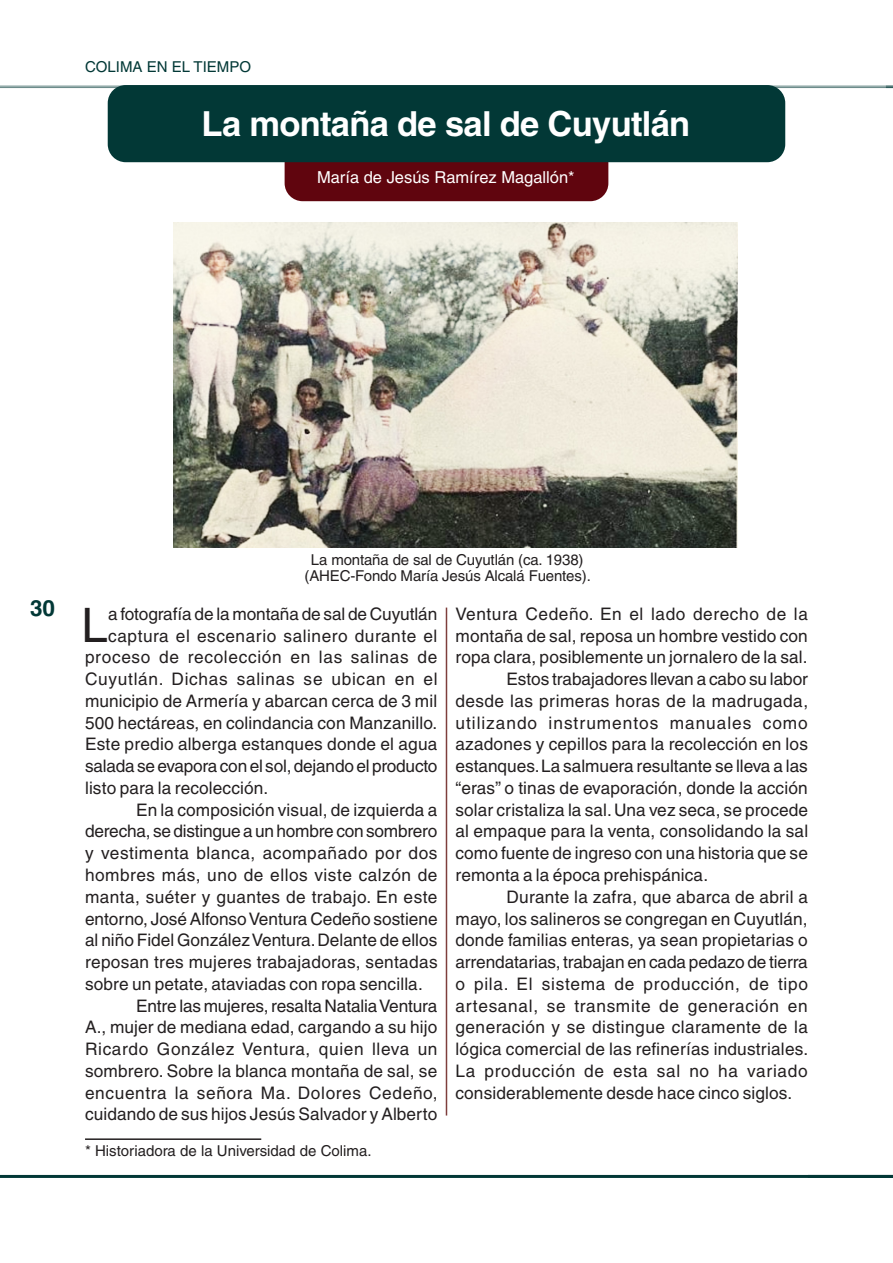
<style>
.page{position:relative;width:893px;height:1263px;background:#fff}
.page>*{position:absolute;margin:0;border:0;box-sizing:border-box;transform-origin:0 0}
.P1{font:47.55px "Helvetica";color:#231f20}
.TÌTULO{font:700 34.5px "Helvetica";letter-spacing:-.02em;color:#fff}
.t1{font:700 22.5px "Helvetica";color:#023836}
.TEXTO{font:17.25px/21.8px "Helvetica";letter-spacing:.01em;color:#231f20;text-align:justify}
.P1-2{font:17.25px "Helvetica";letter-spacing:.01em;color:#231f20}
.P1-3{font:17.25px "Helvetica";letter-spacing:.04em;color:#231f20}
.P1-4{font:17.25px "Helvetica";letter-spacing:-.015em;color:#231f20}
.P1-5{font:17.25px "Helvetica";letter-spacing:.03em;color:#231f20}
.AUTOR{font:16.5px "Helvetica";color:#fff}
.IMG{font:15px "Helvetica";letter-spacing:-.01em;color:#231f20}
.PIE_PAG{font:15px "Helvetica";color:#231f20}
.t2{font:15px "Helvetica";color:#023836}
</style>
<div class="page">
<hr style="left:0;top:85px;width:893px;height:3px;background:#023836">
<hr style="left:0;top:1175px;width:893px;height:3px;background:#023836">
<svg style="left:886px;top:85px;width:7px;height:3px"></svg>
<div style="left:285px;top:144px;width:323px;height:57px;background:#60050e;border-radius:18px"></div>
<div style="left:108px;top:85px;width:677px;height:77px;background:#023836;border-radius:18px"></div>
<hr style="left:85px;top:1138px;width:176px;height:2px;background:#231f20">
<img style="left:173px;top:223px;width:564px;height:324px">
<hr style="left:446px;top:608px;width:1px;height:507px;background:#7e3e3c">
<p class="t2" style="left:85px;top:58px;width:167px">COLIMA EN EL TIEMPO</p>
<p class="TÌTULO" style="left:202px;top:103px;width:490px">La montaña de sal de Cuyutlán</p>
<p class="AUTOR" style="left:317px;top:168px;width:259px">María de Jesús Ramírez Magallón*</p>
<h3 class="t1" style="left:30px;top:594px;width:27px">30</h3>
<p class="IMG" style="left:311px;top:551px;width:274px">La montaña de sal de Cuyutlán (ca. 1938)</p>
<p class="IMG" style="left:305px;top:567px;width:288px">(AHEC-Fondo María Jesús Alcalá Fuentes).</p>
<p class="P1" style="left:81px;top:597px;width:28px">L</p>
<p class="P1-2" style="left:108px;top:604px;width:331px">a fotografía de la montaña de sal de Cuyutlán</p>
<p class="P1-5" style="left:108px;top:626px;width:331px">captura el escenario salinero durante el</p>
<p class="P1-3" style="left:85px;top:647px;width:354px">proceso de recolección en las salinas de</p>
<p class="P1-3" style="left:85px;top:669px;width:354px">Cuyutlán. Dichas salinas se ubican en el</p>
<p class="P1-2" style="left:85px;top:691px;width:354px">municipio de Armería y abarcan cerca de 3 mil</p>
<p class="P1-2" style="left:85px;top:713px;width:354px">500 hectáreas, en colindancia con Manzanillo.</p>
<p class="P1-2" style="left:85px;top:734px;width:354px">Este predio alberga estanques donde el agua</p>
<p class="P1-4" style="left:85px;top:756px;width:354px">salada se evapora con el sol, dejando el producto</p>
<p class="P1-2" style="left:85px;top:778px;width:185px">listo para la recolección.</p>
<p class="TEXTO" style="left:85px;top:799px;width:354px;text-indent:51px">En la composición visual, de izquierda a derecha, se distingue a un hombre con sombrero y vestimenta blanca, acompañado por dos hombres más, uno de ellos viste calzón de manta, suéter y guantes de trabajo. En este entorno, José Alfonso Ventura Cedeño sostiene al niño Fidel González Ventura. Delante de ellos reposan tres mujeres trabajadoras, sentadas sobre un petate, ataviadas con ropa sencilla.</p>
<p class="TEXTO" style="left:85px;top:994px;width:354px;text-indent:51px">Entre las mujeres, resalta Natalia Ventura A., mujer de mediana edad, cargando a su hijo Ricardo González Ventura, quien lleva un sombrero. Sobre la blanca montaña de sal, se encuentra la señora Ma. Dolores Cedeño, cuidando de sus hijos Jesús Salvador y Alberto</p>
<p class="PIE_PAG" style="left:85px;top:1142px;width:288px">* Historiadora de la Universidad de Colima.</p>
<p class="TEXTO" style="left:455px;top:603px;width:354px">Ventura Cedeño. En el lado derecho de la montaña de sal, reposa un hombre vestido con ropa clara, posiblemente un jornalero de la sal.</p>
<p class="TEXTO" style="left:455px;top:668px;width:354px;text-indent:51px">Estos trabajadores llevan a cabo su labor desde las primeras horas de la madrugada, utilizando instrumentos manuales como azadones y cepillos para la recolección en los estanques. La salmuera resultante se lleva a las “eras” o tinas de evaporación, donde la acción solar cristaliza la sal. Una vez seca, se procede al empaque para la venta, consolidando la sal como fuente de ingreso con una historia que se remonta a la época prehispánica.</p>
<p class="TEXTO" style="left:455px;top:886px;width:354px;text-indent:51px">Durante la zafra, que abarca de abril a mayo, los salineros se congregan en Cuyutlán, donde familias enteras, ya sean propietarias o arrendatarias, trabajan en cada pedazo de tierra o pila. El sistema de producción, de tipo artesanal, se transmite de generación en generación y se distingue claramente de la lógica comercial de las refinerías industriales.<br>La producción de esta sal no ha variado considerablemente desde hace cinco siglos.</p>
</div>
